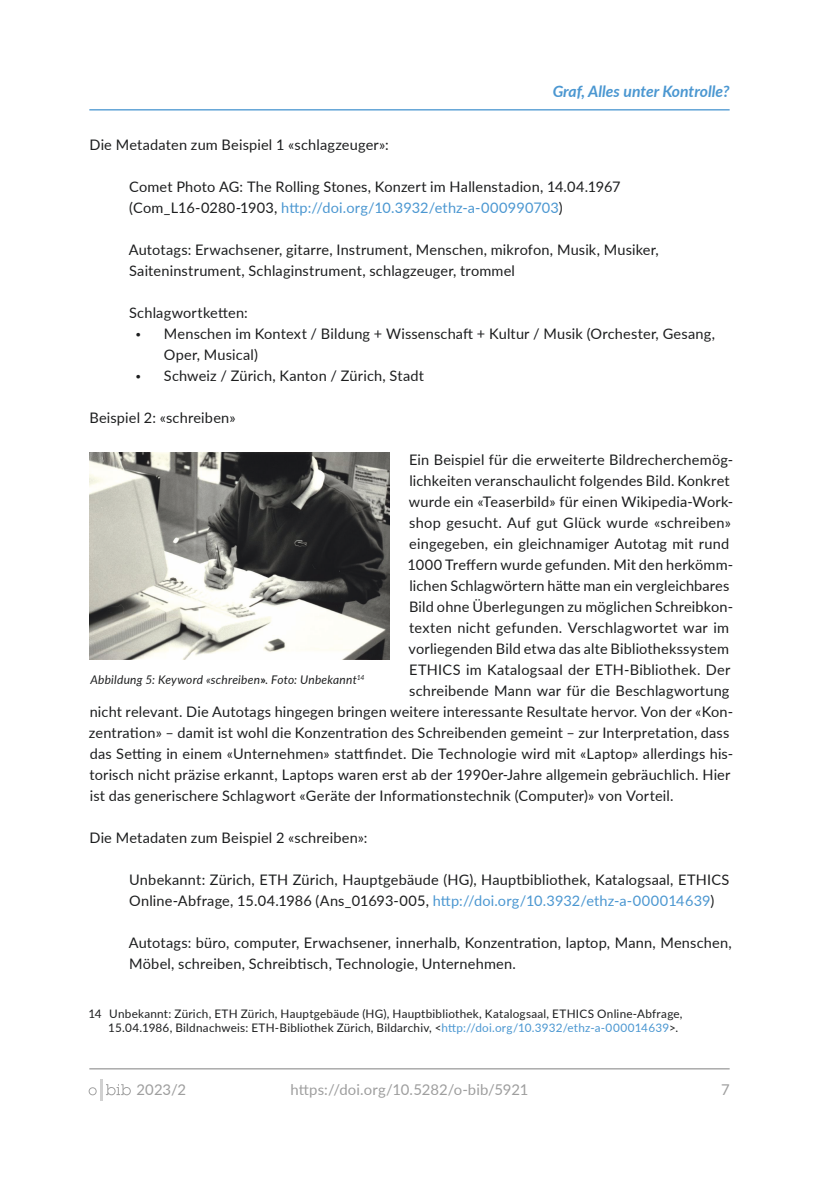
<style>
.page{position:relative;width:819px;height:1191px;background:#fff}
.page>*{position:absolute;margin:0;border:0;box-sizing:border-box;transform-origin:0 0}
.t1{font:15.75px "Lato Bold Italic 2";color:#4b97d1}
.t2{font:14.88px "Lato";letter-spacing:.005em;color:#9e9e9e}
.t3{font:14.88px "Lato Regular 4";color:#9e9e9e}
.t4{font:14.53px/21px "Lato";letter-spacing:.015em;color:#1d1e1f}
.t5{font:italic 11.9px "Lato";letter-spacing:.02em;color:#1d1e1f}
.t6{font:11.72px/14px "Lato";letter-spacing:.02em;color:#1d1e1f}
.s1{color:#4b97d1}
.s2{font-weight:100}
.s3{font-weight:700;font-style:normal}
</style>
<div class="page">
<hr style="left:89px;top:109px;width:640px;height:1px;background:#4b97d1">
<hr style="left:89px;top:1068px;width:640px;height:1px;background:#9e9e9e">
<hr style="left:100px;top:1079px;width:3px;height:21px;background:#d1d1d1">
<svg style="left:89px;top:1087px;width:8px;height:8px"></svg>
<svg style="left:106px;top:1084px;width:25px;height:11px"></svg>
<img style="left:89px;top:452px;width:300px;height:208px">
<p class="t1" style="left:552px;top:80px;width:178px">Graf, Alles unter Kontrolle?</p>
<p class="t4" style="left:89px;top:134px;width:301px">Die Metadaten zum Beispiel 1 «schlagzeuger»:</p>
<p class="t4" style="left:129px;top:176px;width:493px">Comet Photo AG: The Rolling Stones, Konzert im Hallenstadion, 14.04.1967 (Com_L16-0280-1903, <span class="s1">http://doi.org/10.3932/ethz-a-000990703</span>)</p>
<p class="t4" style="left:129px;top:239px;width:531px">Autotags: Erwachsener, gitarre, Instrument, Menschen, mikrofon, Musik, Musiker,<br>Saiteninstrument, Schlaginstrument, schlagzeuger, trommel</p>
<p class="t4" style="left:129px;top:302px;width:120px">Schlagwortketten:</p>
<p class="t4" style="left:164px;top:323px;width:552px;text-indent:-30px"><span class="s2">•</span> Menschen im Kontext / Bildung + Wissenschaft + Kultur / Musik (Orchester, Gesang,<br>Oper, Musical)</p>
<p class="t4" style="left:134px;top:365px;width:291px"><span class="s2">•</span> Schweiz / Zürich, Kanton / Zürich, Stadt</p>
<p class="t4" style="left:89px;top:407px;width:156px">Beispiel 2: «schreiben»<sup>14</sup></p>
<p class="t4" style="left:409px;top:449px;width:326px">Ein Beispiel für die erweiterte Bildrecherchemög-</p>
<p class="t4" style="left:409px;top:470px;width:322px">lichkeiten veranschaulicht folgendes Bild. Konkret</p>
<p class="t4" style="left:409px;top:491px;width:326px">wurde ein «Teaserbild» für einen Wikipedia-Work-</p>
<p class="t4" style="left:409px;top:512px;width:323px">shop gesucht. Auf gut Glück wurde «schreiben»</p>
<p class="t4" style="left:409px;top:533px;width:321px">eingegeben, ein gleichnamiger Autotag mit rund</p>
<p class="t4" style="left:407px;top:554px;width:327px">1000 Treffern wurde gefunden. Mit den herkömm-</p>
<p class="t4" style="left:409px;top:575px;width:321px">lichen Schlagwörtern hätte man ein vergleichbares</p>
<p class="t4" style="left:409px;top:596px;width:326px">Bild ohne Überlegungen zu möglichen Schreibkon-</p>
<p class="t4" style="left:409px;top:617px;width:321px">texten nicht gefunden. Verschlagwortet war im</p>
<p class="t4" style="left:408px;top:638px;width:322px">vorliegenden Bild etwa das alte Bibliothekssystem</p>
<p class="t4" style="left:409px;top:659px;width:323px">ETHICS im Katalogsaal der ETH-Bibliothek. Der</p>
<p class="t4" style="left:409px;top:680px;width:322px">schreibende Mann war für die Beschlagwortung</p>
<p class="t4" style="left:90px;top:701px;width:645px">nicht relevant. Die Autotags hingegen bringen weitere interessante Resultate hervor. Von der «Kon-</p>
<p class="t4" style="left:89px;top:722px;width:642px">zentration» – damit ist wohl die Konzentration des Schreibenden gemeint – zur Interpretation, dass</p>
<p class="t4" style="left:90px;top:743px;width:645px">das Setting in einem «Unternehmen» stattfindet. Die Technologie wird mit «Laptop» allerdings his-</p>
<p class="t4" style="left:89px;top:764px;width:642px">torisch nicht präzise erkannt, Laptops waren erst ab der 1990er-Jahre allgemein gebräuchlich. Hier</p>
<p class="t4" style="left:90px;top:785px;width:585px">ist das generischere Schlagwort «Geräte der Informationstechnik (Computer)» von Vorteil.</p>
<p class="t4" style="left:89px;top:827px;width:279px">Die Metadaten zum Beispiel 2 «schreiben»:</p>
<p class="t4" style="left:129px;top:869px;width:602px">Unbekannt: Zürich, ETH Zürich, Hauptgebäude (HG), Hauptbibliothek, Katalogsaal, ETHICS<br>Online-Abfrage, 15.04.1986 (Ans_01693-005, <span class="s1">http://doi.org/10.3932/ethz-a-000014639</span>)</p>
<p class="t4" style="left:129px;top:932px;width:604px">Autotags: büro, computer, Erwachsener, innerhalb, Konzentration, laptop, Mann, Menschen,<br>Möbel, schreiben, Schreibtisch, Technologie, Unternehmen.</p>
<p class="t6" style="left:108px;top:1006px;width:576px;text-indent:-20px">14 Unbekannt: Zürich, ETH Zürich, Hauptgebäude (HG), Hauptbibliothek, Katalogsaal, ETHICS Online-Abfrage,<br>15.04.1986, Bildnachweis: ETH-Bibliothek Zürich, Bildarchiv, &lt;<span class="s1">http://doi.org/10.3932/ethz-a-000014639</span>&gt;.</p>
<p class="t5" style="left:90px;top:671px;width:276px">Abbildung 5: Keyword «schreiben<span class="s3">»</span>. Foto: Unbekannt<sup>14</sup></p>
<p class="t3" style="left:136px;top:1079px;width:51px">2023/2</p>
<p class="t2" style="left:290px;top:1078px;width:239px">https://doi.org/10.5282/o-bib/5921</p>
<p class="t2" style="left:721px;top:1079px;width:10px">7</p>
</div>
